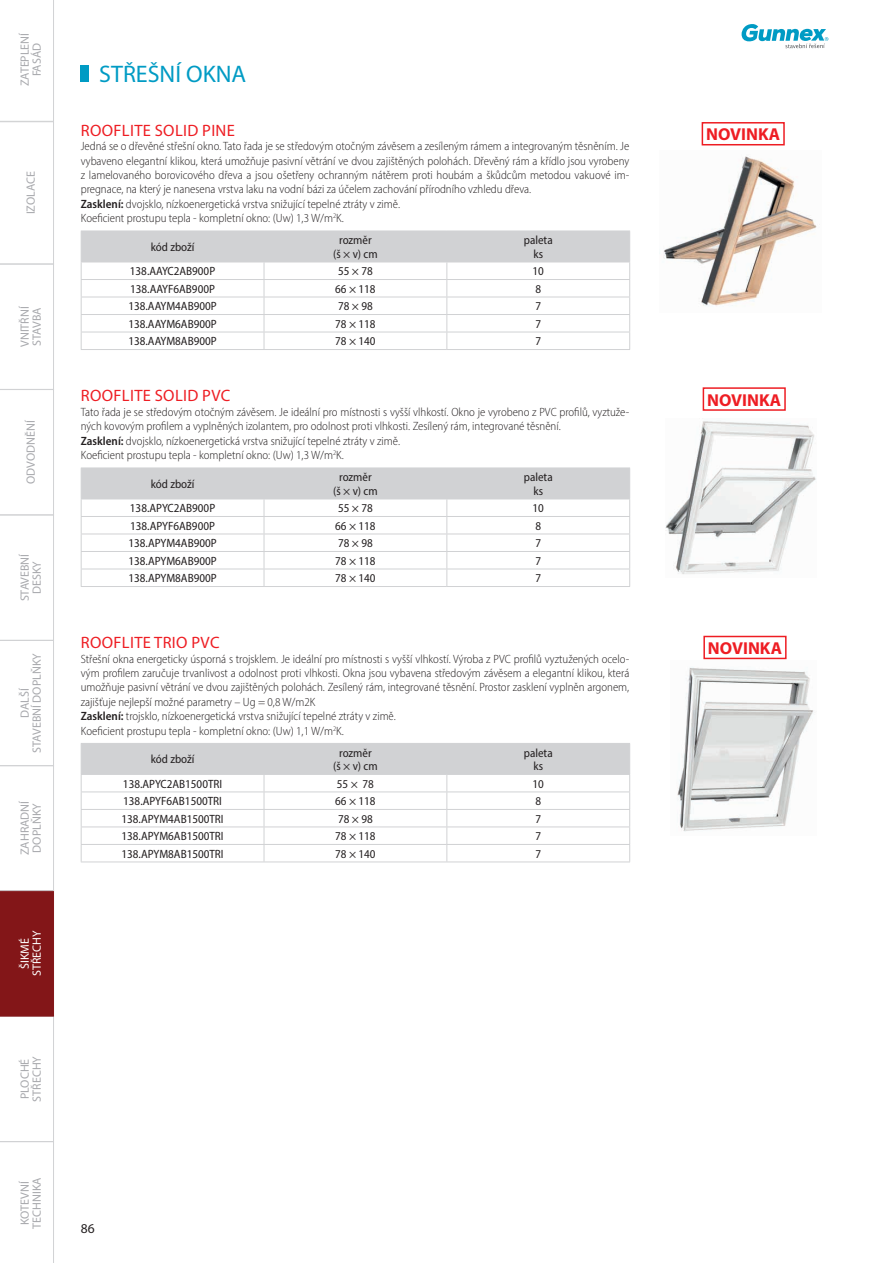
<style>
.page{position:relative;width:893px;height:1263px;background:#fff}
.page>*{position:absolute;margin:0;border:0;box-sizing:border-box;transform-origin:0 0}
.t1{font:24px "Myriad Pro";color:#009bc4}
.t2{font:700 17.25px "Myriad Pro";color:#ee1d23}
.t3{font:16.5px "Myriad Pro";letter-spacing:.02em;color:#ee1d23}
.t4{font:13.5px "Myriad Pro";color:#231f20}
.t5{font:300 semi-condensed 12px/14.4px "Myriad Pro";color:#231f20}
.t6{font:semi-condensed 12px/13.5px "Myriad Pro";color:#231f20;text-align:center}
.t7{font:12px/12px "Myriad Pro";color:#a8a9ad;text-align:center}
.t8{font:12px/12px "Myriad Pro";color:#fff;text-align:center}
.s1{font-weight:600}
</style>
<div class="page">
<svg style="left:742px;top:24px;width:86px;height:24px"></svg>
<svg style="left:0;top:0;width:54px;height:1263px"></svg>
<div style="left:81px;top:65px;width:8px;height:17px;background:#009bc4"></div>
<hr style="left:81px;top:349px;width:183px;height:1px;background:#d1d2d4">
<hr style="left:264px;top:349px;width:183px;height:1px;background:#d1d2d4">
<hr style="left:447px;top:349px;width:183px;height:1px;background:#d1d2d4">
<svg style="left:81px;top:231px;width:549px;height:118px"></svg>
<img style="left:659px;top:156px;width:158px;height:150px">
<hr style="left:81px;top:586px;width:183px;height:1px;background:#d1d2d4">
<hr style="left:264px;top:586px;width:183px;height:1px;background:#d1d2d4">
<hr style="left:447px;top:586px;width:183px;height:1px;background:#d1d2d4">
<svg style="left:81px;top:468px;width:549px;height:118px"></svg>
<img style="left:666px;top:421px;width:150px;height:153px">
<div style="left:703px;top:387px;width:83px;height:24px;background:#fff;border:2px solid #ee1d23"></div>
<hr style="left:81px;top:861px;width:183px;height:1px;background:#d1d2d4">
<hr style="left:264px;top:861px;width:183px;height:1px;background:#d1d2d4">
<hr style="left:447px;top:861px;width:183px;height:1px;background:#d1d2d4">
<svg style="left:81px;top:743px;width:549px;height:118px"></svg>
<img style="left:677px;top:667px;width:137px;height:165px">
<div style="left:703px;top:636px;width:84px;height:23px;background:#fff;border:2px solid #ee1d23"></div>
<div style="left:702px;top:122px;width:83px;height:23px;background:#fff;border:2px solid #ee1d23"></div>
<p class="t7" style="left:18px;top:86px;width:55px;rotate:-90deg">ZATEPLENÍ<br>FASÁD</p>
<p class="t7" style="left:24px;top:214px;width:45px;rotate:-90deg">IZOLACE</p>
<p class="t7" style="left:18px;top:347px;width:42px;text-align:left;rotate:-90deg">VNITŘNÍ<br>STAVBA</p>
<p class="t7" style="left:24px;top:484px;width:66px;rotate:-90deg">ODVODNĚNÍ</p>
<p class="t7" style="left:18px;top:601px;width:49px;rotate:-90deg">STAVEBNÍ<br>DESKY</p>
<p class="t7" style="left:18px;top:753px;width:101px;rotate:-90deg">DALŠÍ<br>STAVEBNÍ DOPLŇKY</p>
<p class="t7" style="left:18px;top:855px;width:56px;text-align:left;rotate:-90deg">ZAHRADNÍ<br>DOPLŇKY</p>
<p class="t8" style="left:18px;top:976px;width:47px;rotate:-90deg">ŠIKMÉ<br>STŘECHY</p>
<p class="t7" style="left:18px;top:1101px;width:47px;text-align:left;rotate:-90deg">PLOCHÉ<br>STŘECHY</p>
<p class="t7" style="left:18px;top:1229px;width:53px;rotate:-90deg">KOTEVNÍ<br>TECHNIKA</p>
<h1 class="t1" style="left:99px;top:59px;width:148px">STŘEŠNÍ OKNA</h1>
<h3 class="t3" style="left:81px;top:120px;width:155px">ROOFLITE SOLID PINE</h3>
<p class="t5" style="left:81px;top:139px;width:550px">Jedná se o dřevěné střešní okno. Tato řada je se středovým otočným závěsem a zesíleným rámem a integrovaným těsněním. Je vybaveno elegantní klikou, která umožňuje pasivní větrání ve dvou zajištěných polohách. Dřevěný rám a křídlo jsou vyrobeny z lamelovaného borovicového dřeva a jsou ošetřeny ochranným nátěrem proti houbám a škůdcům metodou vakuové im&shy;pregnace, na který je nanesena vrstva laku na vodní bázi za účelem zachování přírodního vzhledu dřeva.<br><span class="s1">Zasklení:</span> dvojsklo, nízkoenergetická vrstva snižující tepelné ztráty v zimě.<br>Koeficient prostupu tepla - kompletní okno: (Uw) 1,3 W/m<sup>2</sup>K.</p>
<p class="t6" style="left:151px;top:240px;width:45px">kód zboží</p>
<p class="t6" style="left:333px;top:233px;width:46px">rozměr<br>(š × v) cm</p>
<p class="t6" style="left:524px;top:233px;width:30px">paleta ks</p>
<p class="t6" style="left:130px;top:264px;width:87px">138.AAYC2AB900P</p>
<p class="t6" style="left:338px;top:264px;width:36px">55 × 78</p>
<p class="t6" style="left:533px;top:264px;width:13px">10</p>
<p class="t6" style="left:130px;top:282px;width:86px">138.AAYF6AB900P</p>
<p class="t6" style="left:335px;top:282px;width:42px">66 × 118</p>
<p class="t6" style="left:535px;top:282px;width:7px">8</p>
<p class="t6" style="left:128px;top:299px;width:90px">138.AAYM4AB900P</p>
<p class="t6" style="left:338px;top:299px;width:36px">78 × 98</p>
<p class="t6" style="left:535px;top:299px;width:7px">7</p>
<p class="t6" style="left:128px;top:317px;width:90px">138.AAYM6AB900P</p>
<p class="t6" style="left:335px;top:317px;width:42px">78 × 118</p>
<p class="t6" style="left:535px;top:317px;width:7px">7</p>
<p class="t6" style="left:128px;top:334px;width:90px">138.AAYM8AB900P</p>
<p class="t6" style="left:335px;top:334px;width:42px">78 × 140</p>
<p class="t6" style="left:535px;top:334px;width:7px">7</p>
<h3 class="t3" style="left:81px;top:386px;width:151px">ROOFLITE SOLID PVC</h3>
<p class="t5" style="left:81px;top:405px;width:550px">Tato řada je se středovým otočným závěsem. Je ideální pro místnosti s vyšší vlhkostí. Okno je vyrobeno z PVC profilů, vyztuže&shy;ných kovovým profilem a vyplněných izolantem, pro odolnost proti vlhkosti. Zesílený rám, integrované těsnění.<br><span class="s1">Zasklení:</span> dvojsklo, nízkoenergetická vrstva snižující tepelné ztráty v zimě.<br>Koeficient prostupu tepla - kompletní okno: (Uw) 1,3 W/m<sup>2</sup>K.</p>
<p class="t6" style="left:151px;top:477px;width:45px">kód zboží</p>
<p class="t6" style="left:333px;top:470px;width:46px">rozměr<br>(š × v) cm</p>
<p class="t6" style="left:524px;top:470px;width:30px">paleta ks</p>
<p class="t6" style="left:130px;top:501px;width:87px">138.APYC2AB900P</p>
<p class="t6" style="left:338px;top:501px;width:36px">55 × 78</p>
<p class="t6" style="left:533px;top:501px;width:13px">10</p>
<p class="t6" style="left:130px;top:519px;width:86px">138.APYF6AB900P</p>
<p class="t6" style="left:335px;top:519px;width:42px">66 × 118</p>
<p class="t6" style="left:535px;top:519px;width:7px">8</p>
<p class="t6" style="left:128px;top:536px;width:90px">138.APYM4AB900P</p>
<p class="t6" style="left:338px;top:536px;width:36px">78 × 98</p>
<p class="t6" style="left:535px;top:536px;width:7px">7</p>
<p class="t6" style="left:128px;top:554px;width:90px">138.APYM6AB900P</p>
<p class="t6" style="left:335px;top:554px;width:42px">78 × 118</p>
<p class="t6" style="left:535px;top:554px;width:7px">7</p>
<p class="t6" style="left:128px;top:571px;width:90px">138.APYM8AB900P</p>
<p class="t6" style="left:335px;top:571px;width:42px">78 × 140</p>
<p class="t6" style="left:535px;top:571px;width:7px">7</p>
<h3 class="t3" style="left:81px;top:632px;width:140px">ROOFLITE TRIO PVC</h3>
<p class="t5" style="left:81px;top:651px;width:550px">Střešní okna energeticky úsporná s trojsklem. Je ideální pro místnosti s vyšší vlhkostí. Výroba z PVC profilů vyztužených ocelo&shy;vým profilem zaručuje trvanlivost a odolnost proti vlhkosti. Okna jsou vybavena středovým závěsem a elegantní klikou, která umožňuje pasivní větrání ve dvou zajištěných polohách. Zesílený rám, integrované těsnění. Prostor zasklení vyplněn argonem, zajišťuje nejlepší možné parametry – Ug = 0,8 W/m2K<br><span class="s1">Zasklení:</span> trojsklo, nízkoenergetická vrstva snižující tepelné ztráty v zimě.<br>Koeficient prostupu tepla - kompletní okno: (Uw) 1,1 W/m<sup>2</sup>K.</p>
<p class="t6" style="left:151px;top:752px;width:45px">kód zboží</p>
<p class="t6" style="left:333px;top:746px;width:46px">rozměr<br>(š × v) cm</p>
<p class="t6" style="left:524px;top:746px;width:30px">paleta ks</p>
<p class="t6" style="left:123px;top:777px;width:101px">138.APYC2AB1500TRI</p>
<p class="t6" style="left:337px;top:777px;width:39px">55 × 78</p>
<p class="t6" style="left:533px;top:777px;width:13px">10</p>
<p class="t6" style="left:123px;top:794px;width:100px">138.APYF6AB1500TRI</p>
<p class="t6" style="left:335px;top:794px;width:42px">66 × 118</p>
<p class="t6" style="left:535px;top:794px;width:7px">8</p>
<p class="t6" style="left:121px;top:812px;width:104px">138.APYM4AB1500TRI</p>
<p class="t6" style="left:338px;top:812px;width:36px">78 × 98</p>
<p class="t6" style="left:535px;top:812px;width:7px">7</p>
<p class="t6" style="left:121px;top:829px;width:104px">138.APYM6AB1500TRI</p>
<p class="t6" style="left:335px;top:829px;width:42px">78 × 118</p>
<p class="t6" style="left:535px;top:829px;width:7px">7</p>
<p class="t6" style="left:121px;top:847px;width:104px">138.APYM8AB1500TRI</p>
<p class="t6" style="left:335px;top:847px;width:42px">78 × 140</p>
<p class="t6" style="left:535px;top:847px;width:7px">7</p>
<p class="t4" style="left:81px;top:1220px;width:15px">86</p>
<h2 class="t2" style="left:706px;top:123px;width:76px">NOVINKA</h2>
<h2 class="t2" style="left:707px;top:388px;width:76px">NOVINKA</h2>
<h2 class="t2" style="left:708px;top:637px;width:76px">NOVINKA</h2>
</div>
